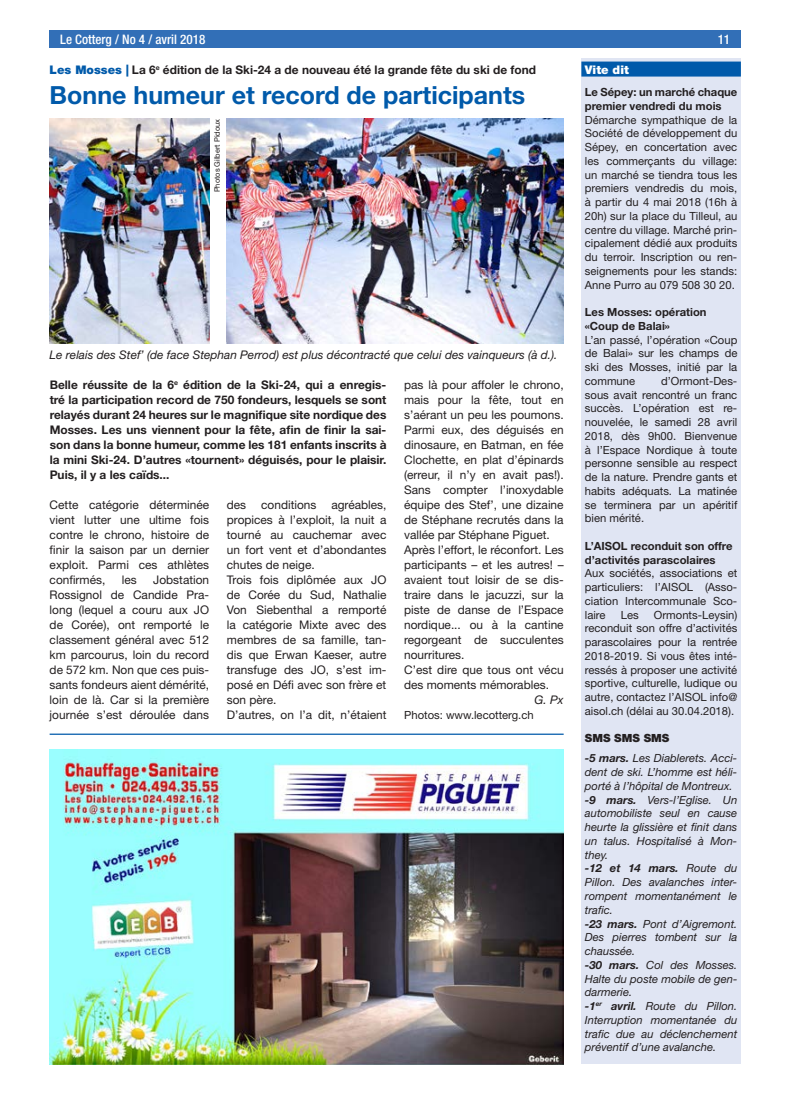
<style>
.page{position:relative;width:787px;height:1106px;background:#fff}
.page>*{position:absolute;margin:0;border:0;box-sizing:border-box;transform-origin:0 0}
.t1{font:700 25px "Helvetica Neue LT Std";color:#015aaa}
.t2{font:500 condensed 13.12px "Helvetica Neue LT Std";color:#fff}
.t3{font:11.88px/15px "Helvetica Neue LT Std";color:#231f20;text-align:justify}
.t4{font:700 11.88px/15px "Helvetica Neue LT Std";color:#231f20;text-align:justify}
.t5{font:italic 11.88px "Helvetica Neue LT Std";color:#231f20}
.t6{font:900 11.88px "Helvetica Neue LT Std";color:#fff}
.t7{font:11.25px/13.8px "Helvetica Neue LT Std";color:#231f20;text-align:justify}
.t8{font:italic 11.25px/13.8px "Helvetica Neue LT Std";color:#231f20}
.t9{font:700 11.25px/13.8px "Helvetica Neue LT Std";color:#231f20}
.t10{font:7.5px "Helvetica Neue LT Std";color:#231f20}
.s1{font-weight:900;color:#015aaa}
.s2{font-weight:900;font-style:normal}
.s3{font-weight:700}
</style>
<div class="page">
<div style="left:50px;top:30px;width:691px;height:18px;background:#326fb7"></div>
<div style="left:581px;top:59px;width:160px;height:1005px;background:#e0e5f3"></div>
<div style="left:581px;top:62px;width:160px;height:15px;background:#015aaa"></div>
<hr style="left:50px;top:733px;width:513px;height:2px;background:#015aaa">
<img style="left:50px;top:749px;width:513px;height:315px">
<img style="left:50px;top:119px;width:159px;height:225px">
<img style="left:227px;top:119px;width:336px;height:225px">
<p class="t2" style="left:60px;top:31px;width:147px">Le Cotterg / No 4 / avril 2018</p>
<p class="t2" style="left:717px;top:31px;width:14px">11</p>
<p class="t6" style="left:585px;top:62px;width:45px">Vite dit</p>
<p class="t9" style="left:585px;top:85px;width:154px">Le Sépey: un marché chaque premier vendredi du mois</p>
<p class="t7" style="left:585px;top:112px;width:154px">Démarche sympathique de la Société de développement du Sépey, en concertation avec les commerçants du village: un marché se tiendra tous les premiers vendredis du mois, à partir du 4 mai 2018 (16h à 20h) sur la place du Tilleul, au centre du village. Marché prin&shy;cipalement dédié aux produits du terroir. Inscription ou ren&shy;seignements pour les stands:<br>Anne Purro au 079 508 30 20.</p>
<p class="t9" style="left:585px;top:305px;width:123px">Les Mosses: opération «Coup de Balai»</p>
<p class="t7" style="left:585px;top:332px;width:154px">L’an passé, l’opération «Coup de Balai» sur les champs de ski des Mosses, initié par la commune</p>
<p class="t4" style="left:50px;top:62px;width:488px"><span class="s1">Les Mosses |</span> La 6<sup>e</sup> édition de la Ski-24 a de nouveau été la grande fête du ski de fond</p>
<h1 class="t1" style="left:50px;top:79px;width:477px">Bonne humeur et record de participants</h1>
<p class="t10" style="left:213px;top:192px;width:75px;rotate:-90deg">Photos Gilbert Pidoux</p>
<p class="t5" style="left:50px;top:347px;width:509px">Le relais des Stef’ (de face Stephan Perrod) est plus décontracté que celui des vainqueurs (à d.).</p>
<p class="t4" style="left:50px;top:377px;width:338px">Belle réussite de la 6<sup>e</sup> édition de la Ski-24, qui a enregis&shy;tré la participation record de 750 fondeurs, lesquels se sont relayés durant 24 heures sur le magnifique site nordique des Mosses. Les uns viennent pour la fête, afin de finir la sai&shy;son dans la bonne humeur, comme les 181 enfants inscrits à la mini Ski-24. D’autres «tournent» déguisés, pour le plaisir.<br>Puis, il y a les caïds...</p>
<p class="t3" style="left:50px;top:497px;width:161px">Cette catégorie déterminée vient lutter une ultime fois contre le chrono, histoire de finir la saison par un dernier exploit. Parmi ces athlètes confirmés,</p>
<p class="t7" style="left:585px;top:374px;width:154px;text-indent:76px">d’Ormont-Des&shy;sous avait rencontré un franc succès. L’opération est re&shy;nouvelée, le samedi 28 avril 2018, dès 9h00. Bienvenue à l’Espace Nordique à toute personne sensible au respect de la nature. Prendre gants et habits adéquats. La matinée se terminera par un apéritif bien mérité.</p>
<p class="t9" style="left:585px;top:539px;width:149px">L’AISOL reconduit son offre d’activités parascolaires</p>
<p class="t7" style="left:585px;top:566px;width:154px">Aux sociétés, associations et particuliers: l’AISOL (Asso&shy;ciation Intercommunale Sco&shy;laire</p>
<p class="t3" style="left:404px;top:377px;width:161px;text-align:left">pas là pour affoler le chrono, mais pour la fête, tout en s’aérant un peu les poumons.<br>Parmi eux, des déguisés en dinosaure, en Batman, en fée<br>Clochette, en plat d’épinards (erreur, il n’y en avait pas!).<br>Sans compter l’inoxydable équipe des Stef’, une dizaine de Stéphane recrutés dans la vallée par Stéphane Piguet.<br>Après l’effort, le réconfort. Les participants – et les autres! – avaient tout loisir de se dis&shy;traire dans le jacuzzi, sur la piste de danse de l’Espace nordique... ou à la cantine regorgeant de succulentes nourritures.<br>C’est dire que tous ont vécu des moments mémorables.</p>
<p class="t5" style="left:534px;top:692px;width:31px">G. Px</p>
<p class="t7" style="left:404px;top:708px;width:131px">Photos: www.lecotterg.ch</p>
<p class="t3" style="left:227px;top:497px;width:161px;text-align:left;text-indent:104px">agréables, propices à l’exploit, la nuit a tourné au cauchemar avec un fort vent et d’abondantes chutes de neige.<br>Trois fois diplômée aux JO de Corée du Sud, Nathalie<br>Von Siebenthal a remporté la catégorie Mixte avec des membres de sa famille, tan&shy;dis que Erwan Kaeser, autre transfuge des JO, s’est im&shy;posé en Défi avec son frère et son père.<br>D’autres, on l’a dit, n’étaient</p>
<p class="t3" style="left:227px;top:497px;width:21px">des</p>
<p class="t3" style="left:261px;top:497px;width:57px">conditions</p>
<p class="t3" style="left:50px;top:572px;width:161px;text-indent:104px">Jobstation Rossignol de Candide Pra&shy;long (lequel a couru aux JO de Corée), ont remporté le classement général avec 512 km parcourus, loin du record de 572 km. Non que ces puis&shy;sants fondeurs aient démérité, loin de là. Car si la première journée s’est déroulée dans</p>
<p class="t3" style="left:122px;top:572px;width:16px">les</p>
<p class="t7" style="left:585px;top:607px;width:154px;text-indent:69px">Ormonts-Leysin) reconduit son offre d’activités parascolaires pour la rentrée 2018-2019. Si vous êtes inté&shy;ressés à proposer une activité sportive, culturelle, ludique ou autre, contactez l’AISOL info@ aisol.ch (délai au 30.04.2018).</p>
<p class="t8" style="left:585px;top:728px;width:154px;line-height:20px"><span class="s2">SMS SMS SMS<br></span><span class="s3">-5 mars.</span> Les Diablerets. Acci-</p>
<p class="t8" style="left:585px;top:765px;width:154px">dent de ski. L’homme est héli&shy;porté à l’hôpital de Montreux. <span class="s3">-9 mars.</span> Vers-l’Eglise. Un automobiliste seul en cause heurte la glissière et finit dans un talus. Hospitalisé à Mon&shy;they.<br><span class="s3">-12 et 14 mars.</span> Route du<br>Pillon. Des avalanches inter&shy;rompent momentanément le trafic.<br><span class="s3">-23 mars.</span> Pont d’Aigremont.<br>Des pierres tombent sur la chaussée.<br><span class="s3">-30 mars.</span> Col des Mosses.<br>Halte du poste mobile de gen&shy;darmerie.<br><span class="s3">-1</span><sup>er</sup> <span class="s3">avril.</span> Route du Pillon.<br>Interruption momentanée du trafic due au déclenchement préventif d’une avalanche.</p>
<p class="t7" style="left:620px;top:607px;width:19px">Les</p>
</div>
